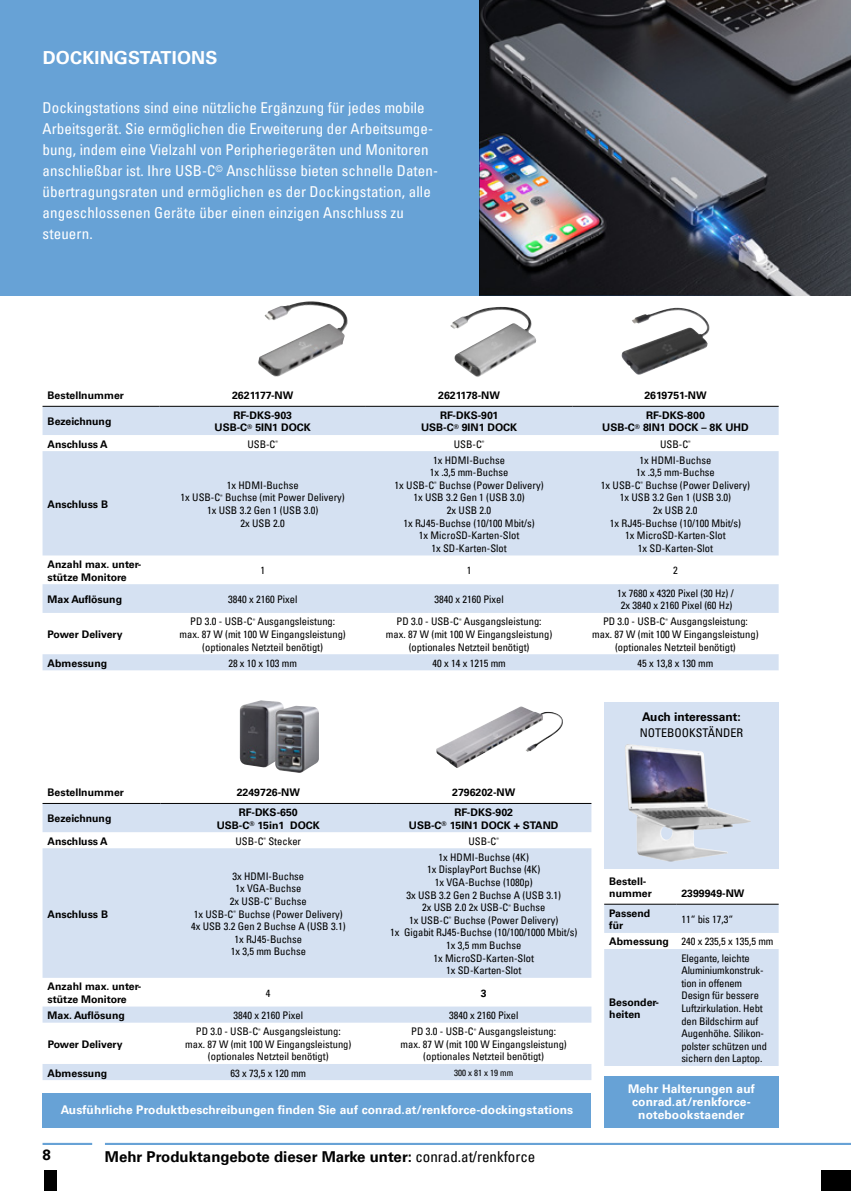
<style>
.page{position:relative;width:851px;height:1191px;background:#fff}
.page>*{position:absolute;margin:0;border:0;box-sizing:border-box;transform-origin:0 0}
.t1{font:700 18px "Univers LT Pro 65";letter-spacing:.01em;color:#fff}
.t2{font:condensed 15px/21px "Univers LT Pro";letter-spacing:.005em;color:#fff}
.t3{font:700 15px "Univers LT Pro 65";color:#000}
.t4{font:700 12px/12.8px "Univers LT Pro 65";letter-spacing:.01em;color:#fff;text-align:center}
.t5{font:700 12px "Univers LT Pro 65";color:#000}
.t6{font:condensed 12px "Univers LT Pro";color:#000}
.t7{font:condensed 10.5px/12.6px "Univers LT Pro";color:#000;text-align:center}
.t8{font:700 10.5px/12.6px "Univers LT Pro 65";color:#000;text-align:center}
.t9{font:condensed 9px "Univers LT Pro";color:#000}
.s1{font-family:"Univers LT Pro";font-weight:400;font-stretch:condensed}
.s2{font-family:"Univers LT Pro 65";font-weight:700;font-stretch:normal}
</style>
<div class="page">
<hr style="left:43px;top:1142px;width:49px;height:3px;background:#67a2d6">
<hr style="left:105px;top:1142px;width:745px;height:3px;background:#67a2d6">
<div style="left:44px;top:1170px;width:13px;height:21px;background:#000"></div>
<div style="left:821px;top:1170px;width:29px;height:21px;background:#000"></div>
<img style="left:258px;top:301px;width:90px;height:76px">
<div style="left:43px;top:1093px;width:548px;height:34px;background:#67a2d6"></div>
<svg style="left:43px;top:407px;width:735px;height:263px;fill:#d5e1f2"></svg>
<hr style="left:43px;top:406px;width:116px;height:1px;background:#000">
<hr style="left:159px;top:406px;width:207px;height:1px;background:#000">
<hr style="left:366px;top:406px;width:206px;height:1px;background:#000">
<hr style="left:572px;top:406px;width:206px;height:1px;background:#000">
<img style="left:450px;top:307px;width:87px;height:70px">
<img style="left:621px;top:308px;width:88px;height:67px">
<svg style="left:43px;top:804px;width:548px;height:276px;fill:#d5e1f2"></svg>
<hr style="left:43px;top:803px;width:118px;height:1px;background:#000">
<hr style="left:161px;top:803px;width:215px;height:1px;background:#000">
<hr style="left:376px;top:803px;width:215px;height:1px;background:#000">
<img style="left:436px;top:706px;width:127px;height:62px">
<img style="left:240px;top:700px;width:43px;height:67px">
<img style="left:275px;top:706px;width:44px;height:67px">
<div style="left:604px;top:702px;width:174px;height:166px;background:#d5e1f2"></div>
<svg style="left:604px;top:904px;width:174px;height:162px;background:#d8e3f2"></svg>
<hr style="left:604px;top:903px;width:72px;height:1px;background:#000">
<hr style="left:676px;top:903px;width:102px;height:1px;background:#000">
<img style="left:625px;top:744px;width:125px;height:117px">
<div style="left:604px;top:1076px;width:174px;height:51px;background:#67a2d6"></div>
<img style="left:479px;top:0;width:371px;height:296px">
<div style="left:0;top:0;width:479px;height:296px;background:#67a2d6"></div>
<hr style="left:850px;top:0;width:1px;height:296px;background:#67a2d6">
<h1 class="t1" style="left:43px;top:45px;width:176px">DOCKINGSTATIONS</h1>
<p class="t2" style="left:43px;top:97px;width:395px">Dockingstations sind eine nützliche Ergänzung für jedes mobile Arbeitsgerät. Sie ermöglichen die Erweiterung der Arbeitsumge‑ bung, indem eine Vielzahl von Peripheriegeräten und Monitoren anschließbar ist. Ihre USB-C<sup>©</sup> Anschlüsse bieten schnelle Daten‑ übertragungsraten und ermöglichen es der Dockingstation, alle angeschlossenen Geräte über einen einzigen Anschluss zu steuern.</p>
<p class="t8" style="left:48px;top:389px;width:78px">Bestellnummer</p>
<p class="t8" style="left:232px;top:389px;width:63px">2621177-NW</p>
<p class="t8" style="left:438px;top:389px;width:63px">2621178-NW</p>
<p class="t8" style="left:644px;top:389px;width:64px">2619751-NW</p>
<p class="t8" style="left:48px;top:414px;width:65px">Bezeichnung</p>
<p class="t8" style="left:214px;top:408px;width:98px">RF-DKS-903<br>USB-C<sup>®</sup> 5IN1 DOCK</p>
<p class="t8" style="left:421px;top:408px;width:98px">RF-DKS-901<br>USB-C<sup>®</sup> 9IN1 DOCK</p>
<p class="t8" style="left:602px;top:408px;width:148px">RF-DKS-800<br>USB-C<sup>®</sup> 8IN1 DOCK – 8K UHD</p>
<p class="t8" style="left:48px;top:437px;width:62px">Anschluss A</p>
<p class="t7" style="left:247px;top:437px;width:32px">USB-C<sup>®</sup></p>
<p class="t7" style="left:453px;top:437px;width:32px">USB-C<sup>®</sup></p>
<p class="t7" style="left:660px;top:437px;width:32px">USB-C<sup>®</sup></p>
<p class="t8" style="left:48px;top:497px;width:62px">Anschluss B</p>
<p class="t7" style="left:181px;top:478px;width:166px">1x HDMI-Buchse<br>1x USB-C<sup>®</sup> Buchse (mit Power Delivery)<br>1x USB 3.2 Gen 1 (USB 3.0)<br>2x USB 2.0</p>
<p class="t7" style="left:394px;top:453px;width:150px">1x HDMI-Buchse<br>1x .3,5 mm-Buchse<br>1x USB-C<sup>®</sup> Buchse (Power Delivery)<br>1x USB 3.2 Gen 1 (USB 3.0)<br>2x USB 2.0<br>1x RJ45-Buchse (10/100 Mbit/s)<br>1x MicroSD-Karten-Slot<br>1x SD-Karten-Slot</p>
<p class="t7" style="left:601px;top:453px;width:150px">1x HDMI-Buchse<br>1x .3,5 mm-Buchse<br>1x USB-C<sup>®</sup> Buchse (Power Delivery)<br>1x USB 3.2 Gen 1 (USB 3.0)<br>2x USB 2.0<br>1x RJ45-Buchse (10/100 Mbit/s)<br>1x MicroSD-Karten-Slot<br>1x SD-Karten-Slot</p>
<p class="t8" style="left:48px;top:557px;width:95px;text-align:left">Anzahl max. unter&shy;stütze Monitore</p>
<p class="t7" style="left:260px;top:564px;width:6px">1</p>
<p class="t7" style="left:466px;top:564px;width:6px">1</p>
<p class="t7" style="left:673px;top:564px;width:6px">2</p>
<p class="t8" style="left:48px;top:592px;width:76px">Max Auflösung</p>
<p class="t7" style="left:228px;top:592px;width:71px">3840 x 2160 Pixel</p>
<p class="t7" style="left:434px;top:592px;width:71px">3840 x 2160 Pixel</p>
<p class="t7" style="left:617px;top:586px;width:118px">1x 7680 x 4320 Pixel (30 Hz) /<br>2x 3840 x 2160 Pixel (60 Hz)</p>
<p class="t8" style="left:48px;top:627px;width:76px">Power Delivery</p>
<p class="t7" style="left:179px;top:615px;width:168px">PD 3.0 - USB-C<sup>®</sup> Ausgangsleistung: max. 87 W (mit 100 W Eingangsleistung) (optionales Netzteil benötigt)</p>
<p class="t7" style="left:386px;top:615px;width:168px">PD 3.0 - USB-C<sup>®</sup> Ausgangsleistung: max. 87 W (mit 100 W Eingangsleistung) (optionales Netzteil benötigt)</p>
<p class="t7" style="left:592px;top:615px;width:168px">PD 3.0 - USB-C<sup>®</sup> Ausgangsleistung: max. 87 W (mit 100 W Eingangsleistung) (optionales Netzteil benötigt)</p>
<p class="t8" style="left:48px;top:656px;width:61px">Abmessung</p>
<p class="t7" style="left:228px;top:656px;width:70px">28 x 10 x 103 mm</p>
<p class="t7" style="left:432px;top:656px;width:75px">40 x 14 x 1215 mm</p>
<p class="t7" style="left:637px;top:656px;width:77px">45 x 13,8 x 130 mm</p>
<p class="t8" style="left:48px;top:786px;width:78px">Bestellnummer</p>
<p class="t8" style="left:237px;top:786px;width:65px">2249726-NW</p>
<p class="t8" style="left:452px;top:786px;width:65px">2796202-NW</p>
<p class="t8" style="left:48px;top:811px;width:65px">Bezeichnung</p>
<p class="t8" style="left:217px;top:805px;width:105px">RF-DKS-650<br>USB-C<sup>®</sup> 15in1 DOCK</p>
<p class="t8" style="left:409px;top:805px;width:151px">RF-DKS-902<br>USB-C<sup>®</sup> 15IN1 DOCK + STAND</p>
<p class="t8" style="left:48px;top:834px;width:62px">Anschluss A</p>
<p class="t7" style="left:235px;top:834px;width:67px">USB-C<sup>®</sup> Stecker</p>
<p class="t7" style="left:468px;top:834px;width:32px">USB-C<sup>®</sup></p>
<p class="t8" style="left:48px;top:907px;width:62px">Anschluss B</p>
<p class="t7" style="left:191px;top:869px;width:156px">3x HDMI-Buchse<br>1x VGA-Buchse<br>2x USB-C<sup>®</sup> Buchse<br>1x USB-C<sup>®</sup> Buchse (Power Delivery)<br>4x USB 3.2 Gen 2 Buchse A (USB 3.1)<br>1x RJ45-Buchse<br>1x 3,5 mm Buchse</p>
<p class="t7" style="left:390px;top:850px;width:189px">1x HDMI-Buchse (4K)<br>1x DisplayPort Buchse (4K)<br>1x VGA-Buchse (1080p)<br>3x USB 3.2 Gen 2 Buchse A (USB 3.1)<br>2x USB 2.0 2x USB-C<sup>®</sup> Buchse<br>1x USB-C<sup>®</sup> Buchse (Power Delivery)<br>1x Gigabit RJ45-Buchse (10/100/1000 Mbit/s)<br>1x 3,5 mm Buchse<br>1x MicroSD-Karten-Slot<br>1x SD-Karten-Slot</p>
<p class="t8" style="left:48px;top:979px;width:95px;text-align:left">Anzahl max. unter&shy;stütze Monitore</p>
<p class="t7" style="left:266px;top:986px;width:6px">4</p>
<p class="t8" style="left:480px;top:986px;width:7px">3</p>
<p class="t8" style="left:48px;top:1008px;width:79px">Max. Auflösung</p>
<p class="t7" style="left:233px;top:1008px;width:71px">3840 x 2160 Pixel</p>
<p class="t7" style="left:449px;top:1008px;width:71px">3840 x 2160 Pixel</p>
<p class="t8" style="left:48px;top:1037px;width:76px">Power Delivery</p>
<p class="t7" style="left:185px;top:1024px;width:168px">PD 3.0 - USB-C<sup>®</sup> Ausgangsleistung: max. 87 W (mit 100 W Eingangsleistung) (optionales Netzteil benötigt)</p>
<p class="t7" style="left:400px;top:1024px;width:168px">PD 3.0 - USB-C<sup>®</sup> Ausgangsleistung: max. 87 W (mit 100 W Eingangsleistung) (optionales Netzteil benötigt)</p>
<p class="t8" style="left:48px;top:1066px;width:61px">Abmessung</p>
<p class="t7" style="left:230px;top:1066px;width:77px">63 x 73,5 x 120 mm</p>
<p class="t9" style="left:454px;top:1067px;width:60px">300 x 81 x 19 mm</p>
<p class="t4" style="left:61px;top:1103px;width:514px">Ausführliche Produktbeschreibungen finden Sie auf conrad.at/renkforce-dockingstations</p>
<h2 class="t3" style="left:43px;top:1144px;width:10px">8</h2>
<h2 class="t3" style="left:105px;top:1146px;width:432px">Mehr Produktangebote dieser Marke unter: <span class="s1">conrad.at/renkforce</span></h2>
<p class="t5" style="left:642px;top:708px;width:100px">Auch interessant:</p>
<p class="t6" style="left:639px;top:725px;width:105px">NOTEBOOKSTÄNDER</p>
<p class="t8" style="left:609px;top:874px;width:44px;text-align:left">Bestell‑ nummer</p>
<p class="t8" style="left:681px;top:886px;width:65px">2399949-NW</p>
<p class="t8" style="left:609px;top:906px;width:43px;text-align:left">Passend für</p>
<p class="t7" style="left:609px;top:907px;width:166px;line-height:22.4px;text-align:left;text-indent:72px">11“ bis 17,3“<br><span class="s2">Abmessung</span> 240 x 235,5 x 135,5 mm</p>
<p class="t7" style="left:681px;top:951px;width:87px;text-align:left">Elegante, leichte<br>Aluminiumkonstruk‑ tion in offenem<br>Design für bessere<br>Luftzirkulation. Hebt den Bildschirm auf<br>Augenhöhe. Silikon&shy;polster schützen und sichern den Laptop.</p>
<p class="t4" style="left:628px;top:1082px;width:128px">Mehr Halterungen auf conrad.at/renkforce&shy;notebookstaender</p>
<p class="t8" style="left:609px;top:995px;width:50px;text-align:left">Besonder‑ heiten</p>
</div>
